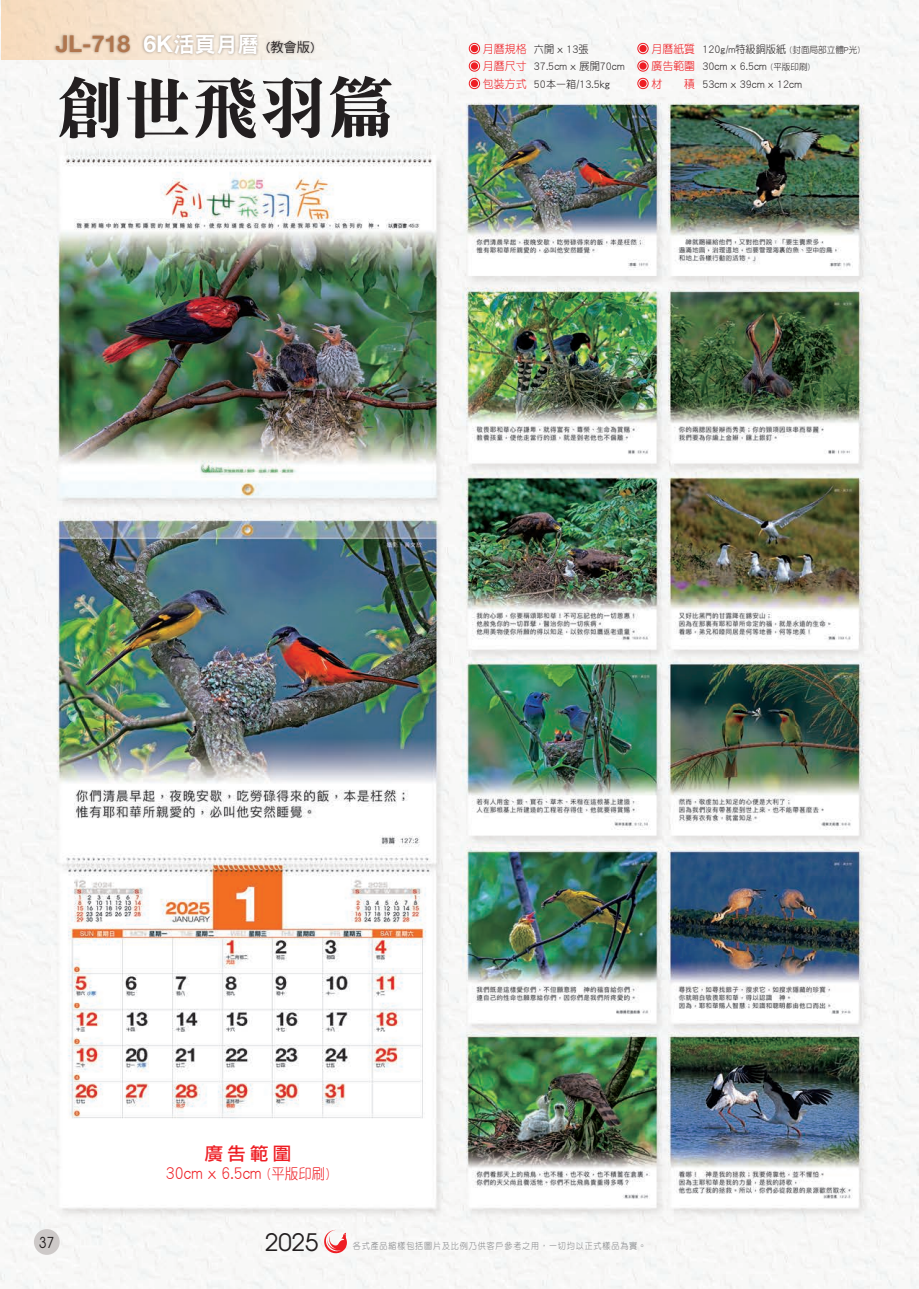
<style>
.page{position:relative;width:919px;height:1289px;background:#fff}
.page>*{position:absolute;margin:0;border:0;box-sizing:border-box;transform-origin:0 0}
.t1{font:67.5px "DF Li Song Std W7";color:#231f20}
.t2{font:24px "Avant Garde";color:#231f20}
.t3{font:700 23.1px "Helvetica Neue";color:#b0764e}
.t4{font:18px/19.5px "DF Yuan Std W3";color:#ee1d23;text-align:center;scale:.9 1}
.t5{font:15px "Avant Garde";color:#231f20;scale:.9 1}
.t6{font:11.55px/17.4px "DF Yuan Std W3";color:#231f20;scale:.95 1}
.t7{font:9px "DF Yuan Std W3";letter-spacing:.1em;color:#808285;scale:.9 1}
.t8{font:9px "DF Yuan Std W3";color:#231f20;scale:.95 1}
.s1{color:#fff}
.s2{font-family:"DF Hei Std W9";font-weight:400;font-size:21.45px;color:#fff}
.s3{font-family:"DF Hei Std W5";font-weight:400;font-size:13.2px;color:#231f20}
.s4{font-family:"Koz Go Pr 6 N";font-weight:400;font-size:13.2px;color:#231f20}
.s5{color:#ee1d23}
.s6{font-size:10.65px}
.s7{font-size:11.55px;color:#ee1d23}
.s8{font-size:11.55px}
.s9{font-size:9px}
.s10{font-family:"DF Li Hei Std W5"}
.s11{font-size:15px}
</style>
<div class="page">
<img style="left:0;top:0;width:918px;height:1288px">
<div style="left:471px;top:45px;width:7px;height:7px;background:#ee1d23;border-radius:50%"></div>
<div style="left:469px;top:43px;width:10px;height:11px;border:1px solid #ee1d23;border-radius:50%"></div>
<div style="left:471px;top:62px;width:7px;height:8px;background:#ee1d23;border-radius:50%"></div>
<div style="left:469px;top:61px;width:10px;height:10px;border:1px solid #ee1d23;border-radius:50%"></div>
<div style="left:639px;top:45px;width:7px;height:7px;background:#ee1d23;border-radius:50%"></div>
<div style="left:637px;top:43px;width:11px;height:11px;border:1px solid #ee1d23;border-radius:50%"></div>
<div style="left:639px;top:62px;width:7px;height:8px;background:#ee1d23;border-radius:50%"></div>
<div style="left:637px;top:61px;width:11px;height:10px;border:1px solid #ee1d23;border-radius:50%"></div>
<div style="left:471px;top:80px;width:7px;height:7px;background:#ee1d23;border-radius:50%"></div>
<div style="left:469px;top:78px;width:10px;height:11px;border:1px solid #ee1d23;border-radius:50%"></div>
<div style="left:639px;top:80px;width:7px;height:7px;background:#ee1d23;border-radius:50%"></div>
<div style="left:637px;top:78px;width:11px;height:11px;border:1px solid #ee1d23;border-radius:50%"></div>
<div style="left:34px;top:1228px;width:26px;height:26px;background:#cdc9c8;border-radius:50%"></div>
<svg style="left:322px;top:1229px;width:25px;height:25px"></svg>
<div style="left:1px;top:0;width:466px;height:60px;background:linear-gradient(to right,#f6dabc,#f7fcff)"></div>
<img style="left:52px;top:28px;width:267px;height:40px">
<p class="t3" style="left:56px;top:26px;width:260px">JL-718 <span class="s1">6K</span><span class="s2">活頁月曆</span> <span class="s3">(</span><span class="s4">教會版</span><span class="s3">)</span></p>
<p class="t1" style="left:57px;top:71px;width:339px">創世飛羽篇</p>
<p class="t6" style="left:483px;top:40px;width:151px"><span class="s5">月曆規格</span> <span class="s6">六開</span> x 13<span class="s6">張<br></span><span class="s5">月曆尺寸</span> 37.5cm x <span class="s6">展開</span>70cm</p>
<p class="t8" style="left:651px;top:45px;width:221px"><span class="s7">月曆紙質</span> <span class="s8">120</span><span class="s6">g/m特級銅版紙</span> (封面局部立體P光)</p>
<p class="t6" style="left:651px;top:57px;width:169px"><span class="s5">廣告範圍</span> 30cm x 6.5cm <span class="s9">(平版印刷)</span></p>
<p class="t6" style="left:483px;top:75px;width:135px"><span class="s5">包裝方式</span> 50<span class="s6">本一箱</span>/13.5kg</p>
<p class="t6" style="left:651px;top:75px;width:160px"><span class="s5">材　　積</span> 53cm x 39cm x 12cm</p>
<p class="t4" style="left:166px;top:1143px;width:184px"><span class="s10">廣告範圍<br></span>30cm x 6.5cm <span class="s11">(平版印刷)</span></p>
<p class="t5" style="left:39px;top:1232px;width:18px">37</p>
<p class="t2" style="left:265px;top:1227px;width:55px">2025</p>
<p class="t7" style="left:353px;top:1240px;width:327px">各式產品縮樣包括圖片及比例乃供客戶參考之用，一切均以正式樣品為實。</p>
</div>
